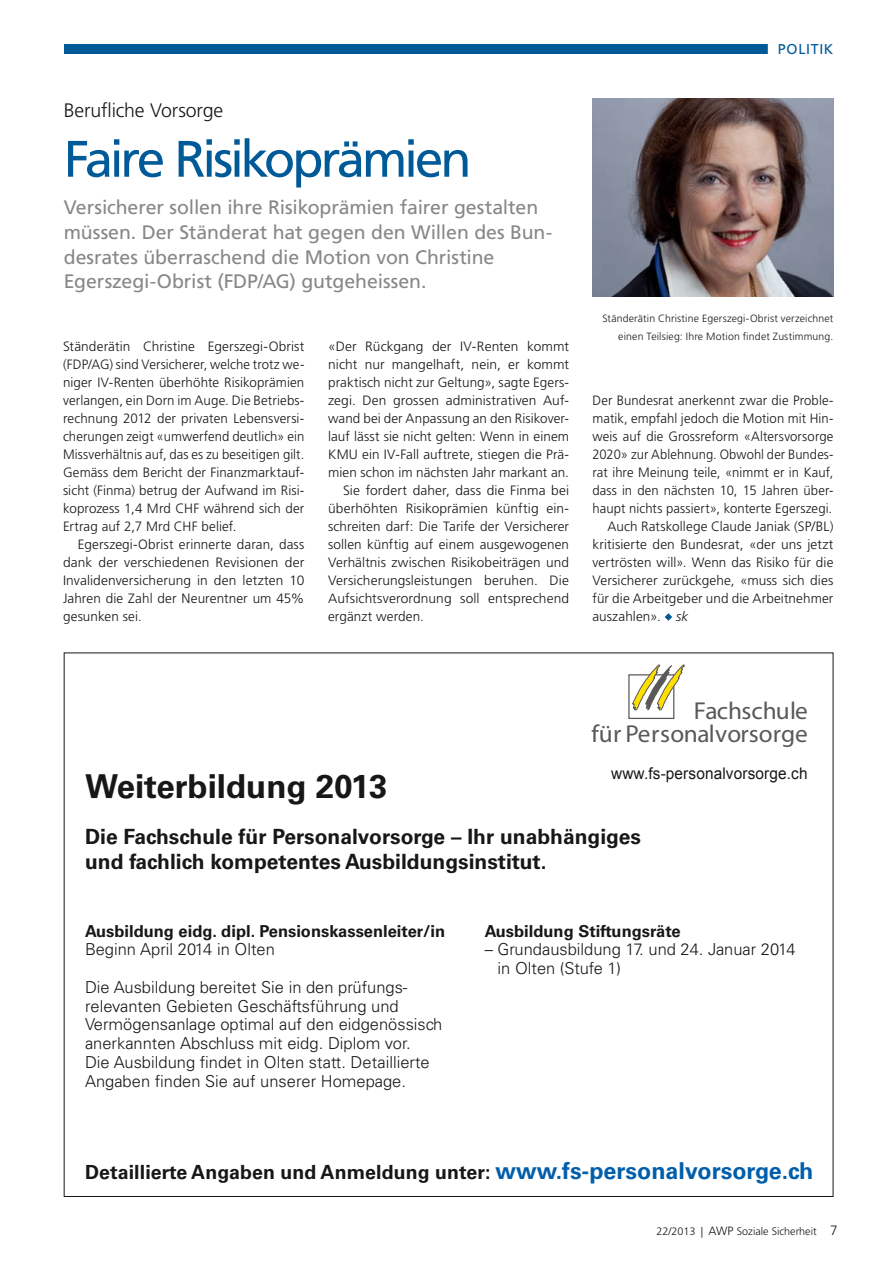
<style>
.page{position:relative;width:893px;height:1263px;background:#fff}
.page>*{position:absolute;margin:0;border:0;box-sizing:border-box;transform-origin:0 0}
.t1{font:51.3px "Frutiger LT Pro";letter-spacing:-.07em;color:#005a98}
.t2{font:700 33px "Univers LT Std";color:#181716}
.t3{font:300 24.6px/23.2px "Frutiger";color:#595958;text-align:right}
.t4{font:700 21px/25.2px "Univers LT Std";color:#181716}
.t5{font:19.5px/24.8px "Frutiger LT Pro";letter-spacing:-.005em;color:#868786}
.t6{font:700 19.5px "Univers LT Std";letter-spacing:.005em;color:#181716}
.t7{font:300 19.5px "Frutiger LT Pro";letter-spacing:-.01em;color:#181716}
.t8{font:300 16.5px/18.8px "Univers LT Std";color:#181716}
.t9{font:700 16.5px "Univers LT Std";color:#181716}
.t10{font:16.05px "Arial";letter-spacing:.01em;color:#181716;scale:.96 1}
.t11{font:14.25px "Frutiger LT Pro";letter-spacing:.045em;color:#005a98}
.t12{font:300 13.5px/18px "Frutiger LT Pro";letter-spacing:.005em;color:#181716;text-align:justify}
.t13{font:300 13.5px "Frutiger LT Pro";letter-spacing:.005em;color:#181716;scale:.96 1}
.t14{font:300 10.8px "Frutiger LT Pro";color:#181716}
.t15{font:300 10.5px/18px "Frutiger LT Pro";letter-spacing:.015em;color:#181716;text-align:right}
.s1{font-style:italic}
.s2{font-size:23.25px;color:#005eab}
.s3{font-size:12px}
.s4{font-size:13.5px}
</style>
<div class="page">
<div style="left:64px;top:45px;width:769px;height:9px;background:#005a98"></div>
<div style="left:768px;top:43px;width:76px;height:12px;background:#fff"></div>
<svg style="left:665px;top:613px;width:7px;height:8px"></svg>
<img style="left:592px;top:99px;width:241px;height:198px">
<div style="left:628px;top:674px;width:46px;height:45px;border:1px solid #595958"></div>
<svg style="left:632px;top:664px;width:53px;height:47px"></svg>
<h3 class="t7" style="left:64px;top:99px;width:161px">Berufliche Vorsorge</h3>
<h1 class="t1" style="left:64px;top:129px;width:409px">Faire Risikoprämien</h1>
<h3 class="t5" style="left:64px;top:195px;width:490px">Versicherer sollen ihre Risikoprämien fairer gestalten müssen. Der Ständerat hat gegen den Willen des Bun&shy;desrates überraschend die Motion von Christine Egerszegi-Obrist (FDP/AG) gutgeheissen.</h3>
<p class="t12" style="left:63px;top:337px;width:243px">Ständerätin Christine Egerszegi-Obrist (FDP/AG) sind Versicherer, welche trotz we&shy;niger IV-Renten überhöhte Risikoprämien verlangen, ein Dorn im Auge. Die Betriebs&shy;rechnung 2012 der privaten Lebensversi&shy;cherungen zeigt «umwerfend deutlich» ein Missverhältnis auf, das es zu beseitigen gilt.<br>Gemäss dem Bericht der Finanzmarktauf&shy;sicht (Finma) betrug der Aufwand im Risi&shy;koprozess 1,4 Mrd CHF während sich der Ertrag auf 2,7 Mrd CHF belief.</p>
<p class="t12" style="left:63px;top:535px;width:243px;text-indent:15px">Egerszegi-Obrist erinnerte daran, dass dank der verschiedenen Revisionen der Invalidenversicherung in den letzten 10<br>Jahren die Zahl der Neurentner um 45% gesunken sei.</p>
<p class="t12" style="left:328px;top:337px;width:242px">«Der Rückgang der IV-Renten kommt</p>
<p class="t12" style="left:328px;top:355px;width:242px">nicht nur mangelhaft, nein, er kommt</p>
<p class="t12" style="left:328px;top:373px;width:242px">praktisch nicht zur Geltung», sagte Egers-</p>
<p class="t12" style="left:328px;top:391px;width:242px">zegi. Den grossen administrativen Auf-</p>
<p class="t12" style="left:328px;top:409px;width:242px">wand bei der Anpassung an den Risikover-</p>
<p class="t12" style="left:328px;top:427px;width:242px">lauf lässt sie nicht gelten: Wenn in einem</p>
<p class="t12" style="left:328px;top:445px;width:242px">KMU ein IV-Fall auftrete, stiegen die Prä-</p>
<p class="t12" style="left:328px;top:463px;width:242px">mien schon im nächsten Jahr markant an.</p>
<p class="t12" style="left:343px;top:481px;width:228px">Sie fordert daher, dass die Finma bei</p>
<p class="t12" style="left:328px;top:499px;width:242px">überhöhten Risikoprämien künftig ein-</p>
<p class="t12" style="left:328px;top:517px;width:242px">schreiten darf: Die Tarife der Versicherer</p>
<p class="t12" style="left:328px;top:535px;width:242px">sollen künftig auf einem ausgewogenen</p>
<p class="t12" style="left:328px;top:553px;width:242px">Verhältnis zwischen Risikobeiträgen und</p>
<p class="t12" style="left:328px;top:571px;width:242px">Versicherungsleistungen beruhen. Die</p>
<p class="t12" style="left:328px;top:589px;width:242px">Aufsichtsverordnung soll entsprechend</p>
<p class="t12" style="left:328px;top:607px;width:97px">ergänzt werden.</p>
<p class="t11" style="left:778px;top:41px;width:57px">POLITIK</p>
<p class="t15" style="left:602px;top:310px;width:233px">Ständerätin Christine Egerszegi-Obrist verzeichnet einen Teilsieg: Ihre Motion findet Zustimmung.</p>
<p class="t12" style="left:592px;top:391px;width:242px">Der Bundesrat anerkennt zwar die Proble-</p>
<p class="t12" style="left:592px;top:409px;width:242px">matik, empfahl jedoch die Motion mit Hin-</p>
<p class="t12" style="left:592px;top:427px;width:242px">weis auf die Grossreform «Altersvorsorge</p>
<p class="t13" style="left:592px;top:446px;width:252px">2020» zur Ablehnung. Obwohl der Bundes-</p>
<p class="t12" style="left:592px;top:463px;width:242px">rat ihre Meinung teile, «nimmt er in Kauf,</p>
<p class="t12" style="left:592px;top:481px;width:242px">dass in den nächsten 10, 15 Jahren über-</p>
<p class="t12" style="left:592px;top:499px;width:241px">haupt nichts passiert», konterte Egerszegi.</p>
<p class="t12" style="left:607px;top:517px;width:228px">Auch Ratskollege Claude Janiak (SP/BL)</p>
<p class="t12" style="left:592px;top:535px;width:242px">kritisierte den Bundesrat, «der uns jetzt</p>
<p class="t12" style="left:592px;top:553px;width:242px">vertrösten will». Wenn das Risiko für die</p>
<p class="t12" style="left:592px;top:571px;width:242px">Versicherer zurückgehe, «muss sich dies</p>
<p class="t12" style="left:592px;top:589px;width:242px">für die Arbeitgeber und die Arbeitnehmer</p>
<p class="t12" style="left:592px;top:607px;width:97px">auszahlen». <span class="s1">sk</span></p>
<h3 class="t3" style="left:591px;top:700px;width:218px">Fachschule<br>für Personalvorsorge</h3>
<p class="t10" style="left:611px;top:763px;width:206px">www.fs-personalvorsorge.ch</p>
<h2 class="t2" style="left:85px;top:767px;width:304px">Weiterbildung 2013</h2>
<h3 class="t4" style="left:85px;top:824px;width:557px">Die Fachschule für Personalvorsorge – Ihr unabhängiges und fachlich kompetentes Ausbildungsinstitut.</h3>
<p class="t9" style="left:85px;top:921px;width:362px">Ausbildung eidg. dipl. Pensionskassenleiter/in</p>
<p class="t8" style="left:85px;top:940px;width:191px">Beginn April 2014 in Olten</p>
<p class="t8" style="left:85px;top:978px;width:359px">Die Ausbildung bereitet Sie in den prüfungs&shy;relevanten Gebieten Geschäftsführung und Vermögensanlage optimal auf den eidgenössisch anerkannten Abschluss mit eidg. Diplom vor.<br>Die Ausbildung findet in Olten statt. Detaillierte Angaben finden Sie auf unserer Homepage.</p>
<p class="t9" style="left:485px;top:921px;width:197px">Ausbildung Stiftungsräte</p>
<p class="t8" style="left:498px;top:940px;width:299px;text-indent:-13px">– Grundausbildung 17. und 24. Januar 2014 in Olten (Stufe 1)</p>
<h3 class="t6" style="left:85px;top:1161px;width:730px">Detaillierte Angaben und Anmeldung unter: <span class="s2">www.fs-personalvorsorge.ch</span></h3>
<p class="t14" style="left:656px;top:1225px;width:183px">22/2013 | <span class="s3">AWP</span> Soziale Sicherheit <span class="s4">7</span></p>
</div>
